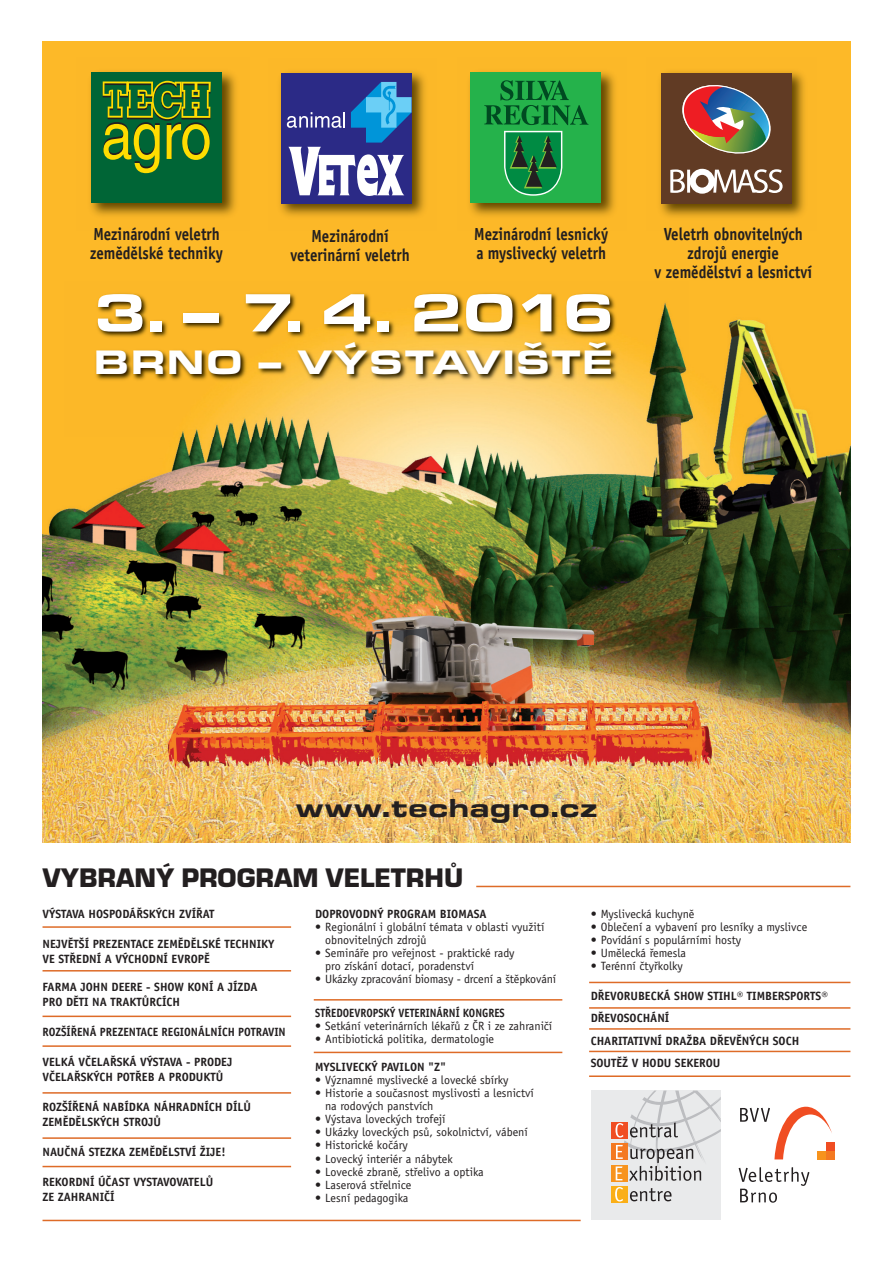
<style>
.page{position:relative;width:893px;height:1263px;background:#fff}
.page>*{position:absolute;margin:0;border:0;box-sizing:border-box;transform-origin:0 0}
.t1{font:900 expanded 55.8px "Eurostile TCE";color:#fff}
.t2{font:900 expanded 35.25px "Eurostile TCE";letter-spacing:.02em;color:#fff}
.t3{font:900 27.9px "Eurostile TCE";color:#231f20}
.t4{font:900 expanded 27px "Eurostile TCE";color:#231f20}
.t5{font:700 17.55px/19.4px "Officina Sans CE";color:#231f20;scale:.85 1}
.t6{font:12px/13px "Officina Sans CE";color:#231f20}
.t7{font:700 12px/15px "Officina Sans CE";color:#231f20}
.t8{font:700 12px "Officina Sans CE";color:#231f20;scale:.95 1}
.t9{font:700 12px "Officina Sans CE";color:#231f20;scale:.9 1}
</style>
<div class="page">
<img style="left:43px;top:41px;width:807px;height:802px">
<img style="left:457px;top:58px;width:170px;height:172px">
<div style="left:471px;top:73px;width:130px;height:130px;background:#25b24b"></div>
<svg style="left:484px;top:80px;width:104px;height:45px"></svg>
<svg style="left:504px;top:131px;width:58px;height:65px;background:#25874b"></svg>
<img style="left:647px;top:58px;width:169px;height:172px">
<div style="left:661px;top:73px;width:131px;height:131px;background:#613b24"></div>
<img style="left:682px;top:85px;width:89px;height:69px">
<svg style="left:670px;top:169px;width:113px;height:25px"></svg>
<img style="left:269px;top:58px;width:168px;height:173px">
<div style="left:281px;top:73px;width:130px;height:130px;background:#2b2a86"></div>
<svg style="left:287px;top:82px;width:125px;height:116px"></svg>
<img style="left:77px;top:57px;width:172px;height:173px">
<div style="left:92px;top:72px;width:130px;height:131px;background:#006536"></div>
<svg style="left:103px;top:81px;width:108px;height:92px"></svg>
<img style="left:64px;top:282px;width:624px;height:154px">
<hr style="left:43px;top:926px;width:248px;height:2px;background:#de6b27">
<hr style="left:43px;top:970px;width:248px;height:1px;background:#de6b27">
<hr style="left:43px;top:1015px;width:248px;height:2px;background:#de6b27">
<hr style="left:43px;top:1045px;width:248px;height:2px;background:#de6b27">
<hr style="left:43px;top:1092px;width:248px;height:2px;background:#de6b27">
<hr style="left:43px;top:1137px;width:248px;height:2px;background:#de6b27">
<hr style="left:43px;top:1166px;width:248px;height:1px;background:#de6b27">
<hr style="left:314px;top:999px;width:248px;height:1px;background:#de6b27">
<hr style="left:314px;top:1052px;width:248px;height:1px;background:#de6b27">
<hr style="left:589px;top:982px;width:261px;height:1px;background:#de6b27">
<hr style="left:589px;top:1007px;width:261px;height:2px;background:#de6b27">
<hr style="left:589px;top:1028px;width:261px;height:2px;background:#de6b27">
<hr style="left:589px;top:1051px;width:261px;height:1px;background:#de6b27">
<hr style="left:589px;top:1075px;width:261px;height:2px;background:#de6b27">
<hr style="left:476px;top:886px;width:374px;height:1px;background:#de6b27">
<hr style="left:43px;top:1220px;width:538px;height:1px;background:#de6b27">
<svg style="left:739px;top:1167px;width:70px;height:36px"></svg>
<div style="left:826px;top:1151px;width:9px;height:8px;background:#f47921"></div>
<div style="left:826px;top:1142px;width:9px;height:9px;background:#f04d22"></div>
<svg style="left:740px;top:1107px;width:92px;height:52px"></svg>
<div style="left:592px;top:1090px;width:129px;height:129px;background:#e9eaeb"></div>
<div style="left:611px;top:1122px;width:17px;height:17px;background:#f04d22"></div>
<div style="left:611px;top:1143px;width:17px;height:17px;background:#f47921"></div>
<svg style="left:630px;top:1188px;width:41px;height:13px"></svg>
<div style="left:611px;top:1186px;width:16px;height:16px;background:#faaf18"></div>
<svg style="left:615px;top:1187px;width:8px;height:14px"></svg>
<div style="left:611px;top:1165px;width:16px;height:17px;background:#f7931d"></div>
<svg style="left:615px;top:1090px;width:106px;height:91px"></svg>
<p class="t5" style="left:90px;top:224px;width:158px">Mezinárodní veletrh zemědělské techniky</p>
<p class="t5" style="left:290px;top:226px;width:142px;text-align:center">Mezinárodní veterinární veletrh</p>
<p class="t5" style="left:474px;top:224px;width:159px">Mezinárodní lesnický a myslivecký veletrh</p>
<p class="t5" style="left:655px;top:224px;width:187px;text-align:center">Veletrh obnovitelných zdrojů energie<br>v zemědělství a lesnictví</p>
<p class="t1" style="left:94px;top:280px;width:523px">3. – 7. 4. 2016</p>
<p class="t2" style="left:94px;top:341px;width:521px">BRNO – VÝSTAVIŠTĚ</p>
<p class="t4" style="left:295px;top:792px;width:304px">www.techagro.cz</p>
<p class="t3" style="left:43px;top:862px;width:422px">VYBRANÝ PROGRAM VELETRHŮ</p>
<p class="t7" style="left:43px;top:906px;width:174px">VÝSTAVA HOSPODÁŘSKÝCH ZVÍŘAT</p>
<p class="t7" style="left:43px;top:936px;width:233px">NEJVĚTŠÍ PREZENTACE ZEMĚDĚLSKÉ TECHNIKY<br>VE STŘEDNÍ A VÝCHODNÍ EVROPĚ</p>
<p class="t7" style="left:43px;top:980px;width:216px">FARMA JOHN DEERE - SHOW KONÍ A JÍZDA<br>PRO DĚTI NA TRAKTŮRCÍCH</p>
<p class="t8" style="left:43px;top:1025px;width:258px">ROZŠÍŘENÁ PREZENTACE REGIONÁLNÍCH POTRAVIN</p>
<p class="t7" style="left:43px;top:1055px;width:191px">VELKÁ VČELAŘSKÁ VÝSTAVA - PRODEJ<br>VČELAŘSKÝCH POTŘEB A PRODUKTŮ</p>
<p class="t7" style="left:43px;top:1100px;width:210px">ROZŠÍŘENÁ NABÍDKA NÁHRADNÍCH DÍLŮ<br>ZEMĚDĚLSKÝCH STROJŮ</p>
<p class="t7" style="left:43px;top:1145px;width:185px">NAUČNÁ STEZKA ZEMĚDĚLSTVÍ ŽIJE!</p>
<p class="t7" style="left:43px;top:1175px;width:172px">REKORDNÍ ÚČAST VYSTAVOVATELŮ<br>ZE ZAHRANIČÍ</p>
<p class="t7" style="left:315px;top:906px;width:173px">DOPROVODNÝ PROGRAM BIOMASA</p>
<p class="t6" style="left:325px;top:920px;width:221px;text-indent:-10px">• Regionální i globální témata v oblasti využití obnovitelných zdrojů</p>
<p class="t6" style="left:325px;top:946px;width:191px;text-indent:-10px">• Semináře pro veřejnost - praktické rady pro získání dotací, poradenství</p>
<p class="t6" style="left:315px;top:972px;width:243px">• Ukázky zpracování biomasy - drcení a štěpkování</p>
<p class="t9" style="left:315px;top:1006px;width:212px">STŘEDOEVROPSKÝ VETERINÁRNÍ KONGRES</p>
<p class="t6" style="left:315px;top:1019px;width:239px">• Setkání veterinárních lékařů z ČR i ze zahraničí</p>
<p class="t6" style="left:315px;top:1032px;width:180px">• Antibiotická politika, dermatologie</p>
<p class="t7" style="left:315px;top:1060px;width:133px">MYSLIVECKÝ PAVILON "Z"</p>
<p class="t6" style="left:315px;top:1074px;width:195px">• Významné myslivecké a lovecké sbírky</p>
<p class="t6" style="left:325px;top:1087px;width:210px;text-indent:-10px">• Historie a současnost myslivosti a lesnictví na rodových panstvích</p>
<p class="t6" style="left:315px;top:1113px;width:132px">• Výstava loveckých trofejí</p>
<p class="t6" style="left:315px;top:1126px;width:214px">• Ukázky loveckých psů, sokolnictví, vábení</p>
<p class="t6" style="left:315px;top:1139px;width:94px">• Historické kočáry</p>
<p class="t6" style="left:315px;top:1152px;width:139px">• Lovecký interiér a nábytek</p>
<p class="t6" style="left:315px;top:1165px;width:170px">• Lovecké zbraně, střelivo a optika</p>
<p class="t6" style="left:315px;top:1178px;width:98px">• Laserová střelnice</p>
<p class="t6" style="left:315px;top:1191px;width:95px">• Lesní pedagogika</p>
<p class="t6" style="left:591px;top:907px;width:105px">• Myslivecká kuchyně</p>
<p class="t6" style="left:591px;top:920px;width:218px">• Oblečení a vybavení pro lesníky a myslivce</p>
<p class="t6" style="left:591px;top:933px;width:152px">• Povídání s populárními hosty</p>
<p class="t6" style="left:591px;top:946px;width:97px">• Umělecká řemesla</p>
<p class="t6" style="left:591px;top:959px;width:94px">• Terénní čtyřkolky</p>
<p class="t7" style="left:591px;top:985px;width:239px;line-height:22.5px">DŘEVORUBECKÁ SHOW STIHL® TIMBERSPORTS®<br>DŘEVOSOCHÁNÍ<br>CHARITATIVNÍ DRAŽBA DŘEVĚNÝCH SOCH<br>SOUTĚŽ V HODU SEKEROU</p>
</div>
